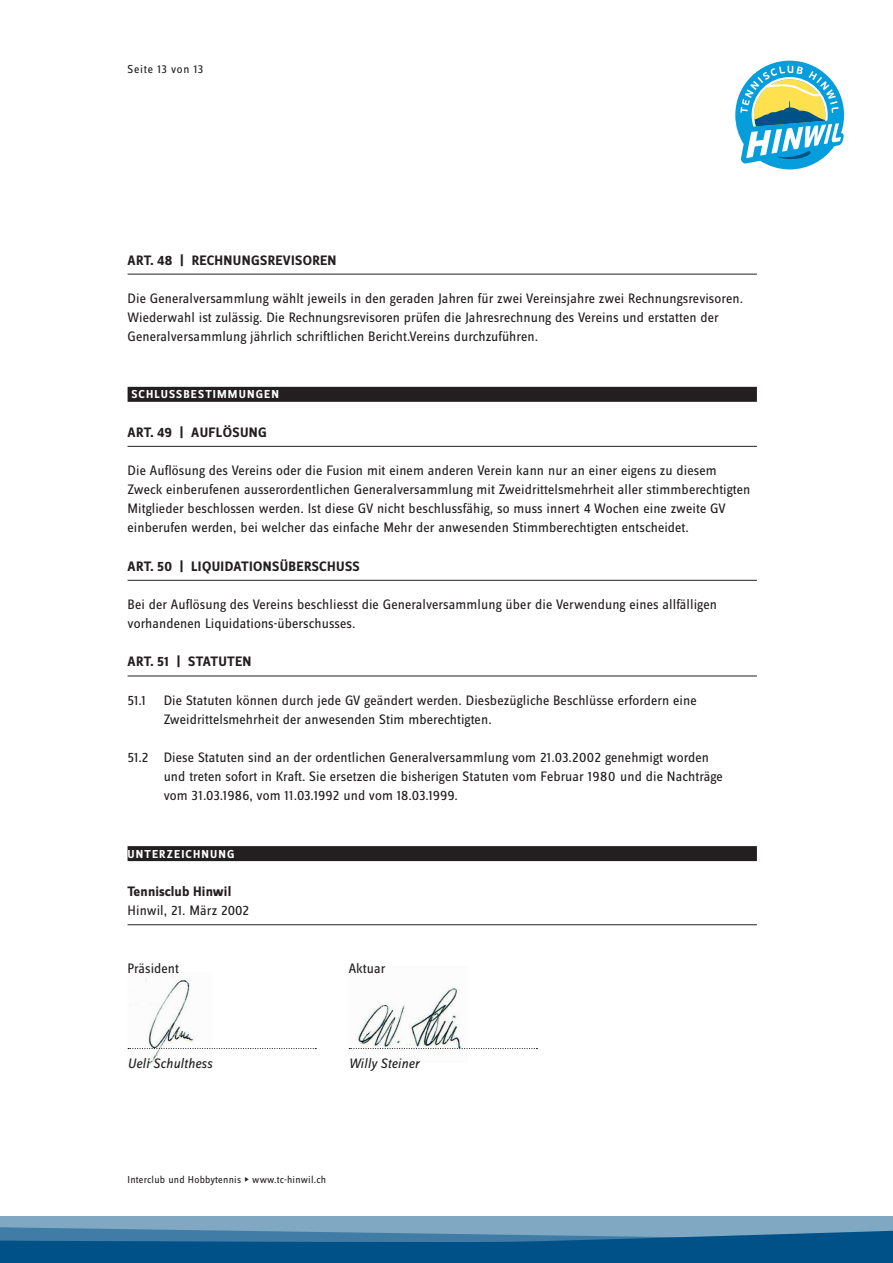
<style>
.page{position:relative;width:893px;height:1263px;background:#fff}
.page>*{position:absolute;margin:0;border:0;box-sizing:border-box;transform-origin:0 0}
.t1{font:14.25px/19.2px "Zine Sans Dis";letter-spacing:.005em;color:#231f20}
.t2{font:700 14.25px "Zine Sans Dis";letter-spacing:.025em;color:#231f20}
.t3{font:italic 14.25px "Zine Sans Dis";letter-spacing:.005em;color:#231f20}
.t4{font:700 14.25px "Zine Sans Dis";letter-spacing:.005em;color:#231f20}
.t5{font:700 12px "Zine Sans Dis";letter-spacing:.095em;color:#fff}
.t6{font:12px "Zine Sans Dis";letter-spacing:.06em;color:#231f20}
.t7{font:10.5px "Zine Sans Dis";letter-spacing:.02em;color:#231f20}
.s1{font-family:"Zine Sans Dis Medium Roman Exp"}
</style>
<div class="page">
<div style="left:0;top:1216px;width:893px;height:47px;background:#80a8c3"></div>
<svg style="left:0;top:1227px;width:893px;height:36px"></svg>
<hr style="left:128px;top:274px;width:629px;height:1px;background:#231f20">
<div style="left:128px;top:387px;width:629px;height:15px;background:#231f20"></div>
<hr style="left:128px;top:446px;width:629px;height:1px;background:#231f20">
<hr style="left:128px;top:580px;width:629px;height:1px;background:#231f20">
<hr style="left:128px;top:676px;width:629px;height:1px;background:#231f20">
<div style="left:128px;top:846px;width:629px;height:15px;background:#231f20"></div>
<hr style="left:128px;top:924px;width:629px;height:1px;background:#231f20">
<svg style="left:214px;top:1048px;width:102px;height:1px"></svg>
<svg style="left:468px;top:1048px;width:69px;height:1px"></svg>
<img style="left:128px;top:974px;width:85px;height:91px">
<img style="left:349px;top:987px;width:119px;height:64px">
<svg style="left:735px;top:61px;width:109px;height:108px"></svg>
<p class="t6" style="left:128px;top:64px;width:77px">Seite 13 von 13</p>
<p class="t2" style="left:128px;top:252px;width:210px">ART. 48 | RECHNUNGSREVISOREN</p>
<p class="t1" style="left:128px;top:289px;width:617px">Die Generalversammlung wählt jeweils in den geraden Jahren für zwei Vereinsjahre zwei Rechnungsrevisoren.<br>Wiederwahl ist zulässig. Die Rechnungsrevisoren prüfen die Jahresrechnung des Vereins und erstatten der<br>Generalversammlung jährlich schriftlichen Bericht.Vereins durchzuführen.</p>
<p class="t5" style="left:131px;top:388px;width:149px">SCHLUSSBESTIMMUNGEN</p>
<p class="t2" style="left:128px;top:425px;width:141px">ART. 49 | AUFLÖSUNG</p>
<p class="t1" style="left:128px;top:461px;width:624px">Die Auflösung des Vereins oder die Fusion mit einem anderen Verein kann nur an einer eigens zu diesem Zweck einberufenen ausserordentlichen Generalversammlung mit Zweidrittelsmehrheit aller stimmberechtigten Mitglieder beschlossen werden. Ist diese GV nicht beschlussfähig, so muss innert 4 Wochen eine zweite GV einberufen werden, bei welcher das einfache Mehr der anwesenden Stimmberechtigten entscheidet.</p>
<p class="t2" style="left:128px;top:559px;width:234px">ART. 50 | LIQUIDATIONSÜBERSCHUSS</p>
<p class="t1" style="left:128px;top:595px;width:591px">Bei der Auflösung des Vereins beschliesst die Generalversammlung über die Verwendung eines allfälligen vorhandenen Liquidations-überschusses.</p>
<p class="t2" style="left:128px;top:654px;width:125px">ART. 51 | STATUTEN</p>
<p class="t1" style="left:128px;top:691px;width:20px">51.1</p>
<p class="t1" style="left:164px;top:691px;width:534px">Die Statuten können durch jede GV geändert werden. Diesbezügliche Beschlüsse erfordern eine<br>Zweidrittelsmehrheit der anwesenden Stim mberechtigten.</p>
<p class="t1" style="left:164px;top:748px;width:561px;text-indent:-36px">51.2 Diese Statuten sind an der ordentlichen Generalversammlung vom 21.03.2002 genehmigt worden und treten sofort in Kraft. Sie ersetzen die bisherigen Statuten vom Februar 1980 und die Nachträge vom 31.03.1986, vom 11.03.1992 und vom 18.03.1999.</p>
<p class="t5" style="left:128px;top:848px;width:108px">UNTERZEICHNUNG</p>
<p class="t4" style="left:128px;top:884px;width:105px">Tennisclub Hinwil</p>
<p class="t1" style="left:128px;top:901px;width:123px">Hinwil, 21. März 2002</p>
<p class="t1" style="left:128px;top:959px;width:53px">Präsident</p>
<p class="t3" style="left:128px;top:1057px;width:86px">Ueli Schulthess</p>
<p class="t1" style="left:349px;top:959px;width:38px">Aktuar</p>
<p class="t3" style="left:349px;top:1057px;width:72px">Willy Steiner</p>
<p class="t7" style="left:128px;top:1174px;width:200px">Interclub und Hobbytennis <span class="s1">n</span> www.tc-hinwil.ch</p>
</div>
